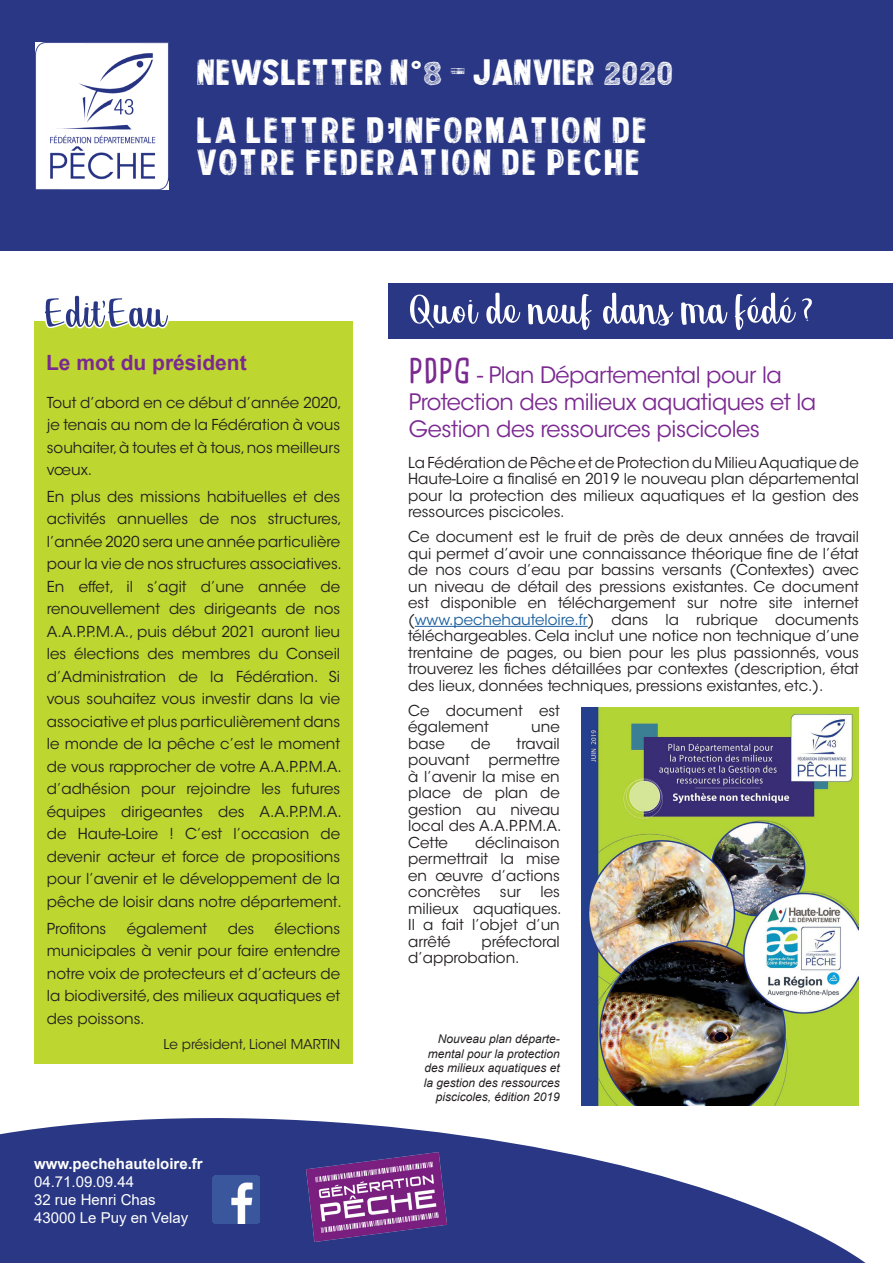
<style>
.page{position:relative;width:893px;height:1263px;background:#fff}
.page>*{position:absolute;margin:0;border:0;box-sizing:border-box;transform-origin:0 0}
.t1{font:60px "Georgina";color:#fff}
.t2{font:60px "Georgina";color:#293784}
.t3{font:27px/32.4px "Personal Services";letter-spacing:.06em;color:#fff}
.t4{font:27px "Personal Services";color:#fff}
.t5{font:22.5px/27px "ITC Avant Garde Std";letter-spacing:-.02em;color:#7b2991}
.t6{font:700 21px "Arial";color:#7b2991}
.t7{font:15px/22.5px "ITC Avant Garde Std";color:#231f20;text-align:justify}
.t8{font:15px "Arial";color:#fff}
.t9{font:700 15px "Arial";color:#fff}
.t10{font:13.5px "ITC Avant Garde Std";color:#231f20}
.t11{font:italic 12px/14.4px "Arial";color:#231f20;text-align:right}
.s1{font-family:"Arial";font-weight:900;font-size:33px}
.s2{font-family:"freeversion Sketch Block";font-weight:700;font-size:33px}
.s3{font-family:"Arial";font-weight:900}
.s4{font-family:"Cardenio Modern";font-weight:700;font-size:33px}
.s5{color:#175d9e}
</style>
<div class="page">
<div style="left:0;top:0;width:893px;height:251px;background:#293784"></div>
<div style="left:34px;top:322px;width:319px;height:742px;background:#bed630"></div>
<svg style="left:41px;top:321px;width:130px;height:8px"></svg>
<svg style="left:0;top:1118px;width:866px;height:145px;fill:#293784"></svg>
<img style="left:35px;top:42px;width:134px;height:148px">
<img style="left:307px;top:1152px;width:139px;height:90px">
<img style="left:212px;top:1175px;width:47px;height:48px">
<div style="left:388px;top:283px;width:505px;height:56px;background:#293784"></div>
<hr style="left:415px;top:626px;width:173px;height:1px;background:#175d9e">
<img style="left:581px;top:708px;width:278px;height:398px">
<p class="t4" style="left:198px;top:59px;width:477px">NEWSLETTER N<span class="s1">°</span><span class="s2">8</span>°- JANVIER <span class="s2">2020</span></p>
<p class="t3" style="left:198px;top:116px;width:452px">LA LETTRE D<span class="s3">’</span>INFORMATION DE<br>VOTRE FEDERATION DE PECHE</p>
<p class="t2" style="left:44px;top:288px;width:122px">Edit’Eau</p>
<p class="t6" style="left:46px;top:347px;width:202px">Le mot du président</p>
<p class="t7" style="left:47px;top:391px;width:297px">Tout d’abord en ce début d’année 2020, je tenais au nom de la Fédération à vous souhaiter, à toutes et à tous, nos meilleurs vœux.</p>
<p class="t7" style="left:47px;top:485px;width:297px">En plus des missions habituelles et des activités annuelles de nos structures, l’année 2020 sera une année particulière pour la vie de nos structures associatives.<br>En effet, il s’agit d’une année de renouvellement des dirigeants de nos A.A.P.P.M.A., puis début 2021 auront lieu les élections des membres du Conseil d’Administration de la Fédération. Si vous souhaitez vous investir dans la vie associative et plus particulièrement dans le monde de la pêche c’est le moment de vous rapprocher de votre A.A.P.P.M.A. d’adhésion pour rejoindre les futures équipes dirigeantes des A.A.P.P.M.A. de Haute-Loire ! C’est l’occasion de devenir acteur et force de propositions pour l’avenir et le développement de la pêche de loisir dans notre département.</p>
<p class="t7" style="left:47px;top:917px;width:61px">Profitons</p>
<p class="t7" style="left:127px;top:917px;width:82px">également</p>
<p class="t7" style="left:228px;top:917px;width:28px">des</p>
<p class="t7" style="left:47px;top:917px;width:295px;text-indent:228px">élections municipales à venir pour faire entendre notre voix de protecteurs et d’acteurs de la biodiversité, des milieux aquatiques et des poissons.</p>
<p class="t10" style="left:163px;top:1036px;width:178px">Le président, Lionel MARTIN</p>
<p class="t9" style="left:34px;top:1153px;width:170px">www.pechehauteloire.fr</p>
<p class="t8" style="left:34px;top:1171px;width:102px">04.71.09.09.44</p>
<p class="t8" style="left:34px;top:1189px;width:123px">32 rue Henri Chas</p>
<p class="t8" style="left:34px;top:1207px;width:156px">43000 Le Puy en Velay</p>
<p class="t1" style="left:408px;top:285px;width:406px">Quoi de neuf dans ma fédé ?</p>
<p class="t5" style="left:409px;top:362px;width:409px"><span class="s4">PDPG</span> - Plan Départemental pour la<br>Protection des milieux aquatiques et la<br>Gestion des ressources piscicoles</p>
<p class="t7" style="left:408px;top:454px;width:452px;line-height:16.5px">La Fédération de Pêche et de Protection du Milieu Aquatique de Haute-Loire a finalisé en 2019 le nouveau plan départemental pour la protection des milieux aquatiques et la gestion des ressources piscicoles.</p>
<p class="t7" style="left:408px;top:529px;width:452px;line-height:16.5px">Ce document est le fruit de près de deux années de travail qui permet d’avoir une connaissance théorique fine de l’état de nos cours d’eau par bassins versants (Contextes) avec un niveau de détail des pressions existantes. Ce document est disponible en téléchargement sur notre site internet (<span class="s5">www.pechehauteloire.fr</span>) dans la rubrique documents téléchargeables. Cela inclut une notice non technique d’une trentaine de pages, ou bien pour les plus passionnés, vous trouverez les fiches détaillées par contextes (description, état des lieux, données techniques, pressions existantes, etc.).</p>
<p class="t7" style="left:408px;top:702px;width:153px;line-height:16.5px">Ce document est également</p>
<p class="t7" style="left:531px;top:716px;width:30px">une</p>
<p class="t7" style="left:408px;top:732px;width:38px">base</p>
<p class="t7" style="left:471px;top:732px;width:21px">de</p>
<p class="t7" style="left:517px;top:732px;width:45px">travail</p>
<p class="t7" style="left:408px;top:749px;width:63px">pouvant</p>
<p class="t7" style="left:408px;top:752px;width:155px;line-height:16.5px;text-indent:80px">permettre à l’avenir la mise en place de plan de gestion au niveau local des A.A.P.P.M.A.<br>Cette</p>
<p class="t7" style="left:408px;top:834px;width:153px;line-height:16.5px;text-indent:67px">déclinaison permettrait la mise en œuvre d’actions concrètes</p>
<p class="t7" style="left:408px;top:884px;width:155px;line-height:16.5px;text-indent:132px">les milieux aquatiques.<br>Il a fait l’objet d’un arrêté</p>
<p class="t7" style="left:500px;top:881px;width:23px">sur</p>
<p class="t7" style="left:408px;top:933px;width:153px;line-height:16.5px;text-indent:73px">préfectoral d’approbation.</p>
<p class="t11" style="left:424px;top:1032px;width:138px">Nouveau plan départe&shy;mental pour la protection des milieux aquatiques et la gestion des ressources piscicoles, édition 2019</p>
</div>
